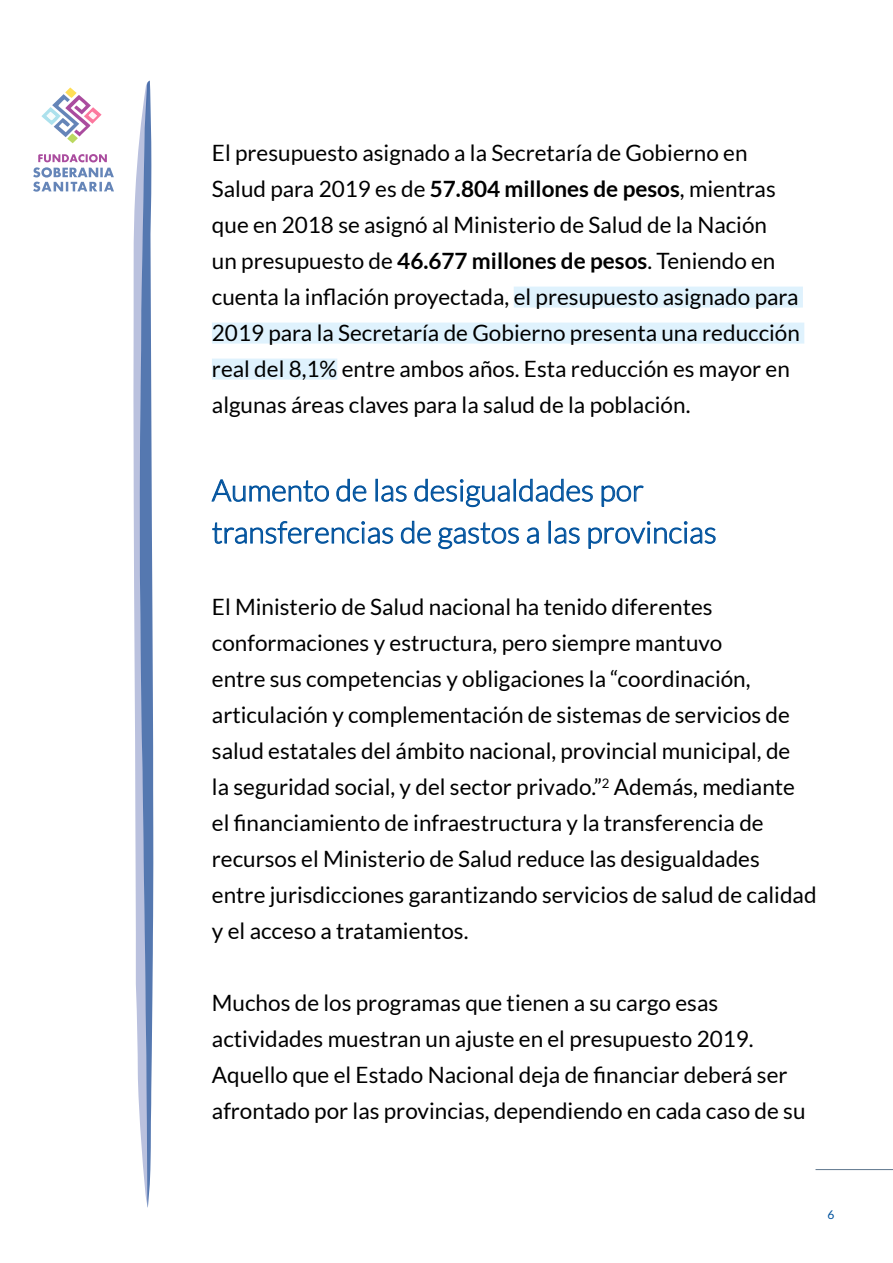
<style>
.page{position:relative;width:893px;height:1263px;background:#fff}
.page>*{position:absolute;margin:0;border:0;box-sizing:border-box;transform-origin:0 0}
.t1{font:300 30px/42px "Lato";color:#00529d}
.t2{font:22.5px/36px "Lato";color:#000}
.t3{font:12px "Lato";color:#00529d}
.s1{font-weight:700}
</style>
<div class="page">
<svg style="left:33px;top:154px;width:81px;height:38px"></svg>
<svg style="left:41px;top:87px;width:61px;height:56px"></svg>
<svg style="left:133px;top:81px;width:20px;height:1126px"></svg>
<div style="left:514px;top:287px;width:289px;height:21px;background:#dff2fd"></div>
<div style="left:212px;top:323px;width:592px;height:21px;background:#dff2fd"></div>
<div style="left:212px;top:359px;width:125px;height:21px;background:#dff2fd"></div>
<svg style="left:212px;top:479px;width:117px;height:23px"></svg>
<svg style="left:337px;top:479px;width:29px;height:23px"></svg>
<svg style="left:376px;top:479px;width:30px;height:23px"></svg>
<svg style="left:415px;top:479px;width:94px;height:28px"></svg>
<div style="left:514px;top:479px;width:2px;height:22px;border:1px solid #00529d"></div>
<svg style="left:519px;top:479px;width:73px;height:23px"></svg>
<svg style="left:602px;top:485px;width:41px;height:21px"></svg>
<svg style="left:213px;top:521px;width:180px;height:23px"></svg>
<svg style="left:401px;top:521px;width:29px;height:23px"></svg>
<svg style="left:438px;top:522px;width:81px;height:27px"></svg>
<svg style="left:527px;top:528px;width:11px;height:16px"></svg>
<svg style="left:549px;top:521px;width:30px;height:23px"></svg>
<svg style="left:589px;top:521px;width:126px;height:27px"></svg>
<hr style="left:815px;top:1169px;width:78px;height:1px;background:#5f778e">
<p class="t2" style="left:212px;top:134px;width:590px">El presupuesto asignado a la Secretaría de Gobierno en Salud para 2019 es de <span class="s1">57.804 millones de pesos</span>, mientras que en 2018 se asignó al Ministerio de Salud de la Nación<br>un presupuesto de <span class="s1">46.677 millones de pesos</span>. Teniendo en cuenta la inflación proyectada, el presupuesto asignado para 2019 para la Secretaría de Gobierno presenta una reducción real del 8,1% entre ambos años. Esta reducción es mayor en algunas áreas claves para la salud de la población.</p>
<h1 class="t1" style="left:212px;top:469px;width:506px">Aumento de las desigualdades por transferencias de gastos a las provincias</h1>
<p class="t2" style="left:212px;top:589px;width:606px">El Ministerio de Salud nacional ha tenido diferentes conformaciones y estructura, pero siempre mantuvo<br>entre sus competencias y obligaciones la “coordinación, articulación y complementación de sistemas de servicios de salud estatales del ámbito nacional, provincial municipal, de<br>la seguridad social, y del sector privado.”<sup>2</sup> Además, mediante el financiamiento de infraestructura y la transferencia de recursos el Ministerio de Salud reduce las desigualdades entre jurisdicciones garantizando servicios de salud de calidad y el acceso a tratamientos.</p>
<p class="t2" style="left:212px;top:985px;width:595px">Muchos de los programas que tienen a su cargo esas actividades muestran un ajuste en el presupuesto 2019.<br>Aquello que el Estado Nacional deja de financiar deberá ser afrontado por las provincias, dependiendo en cada caso de su</p>
<p class="t3" style="left:827px;top:1207px;width:8px">6</p>
</div>
